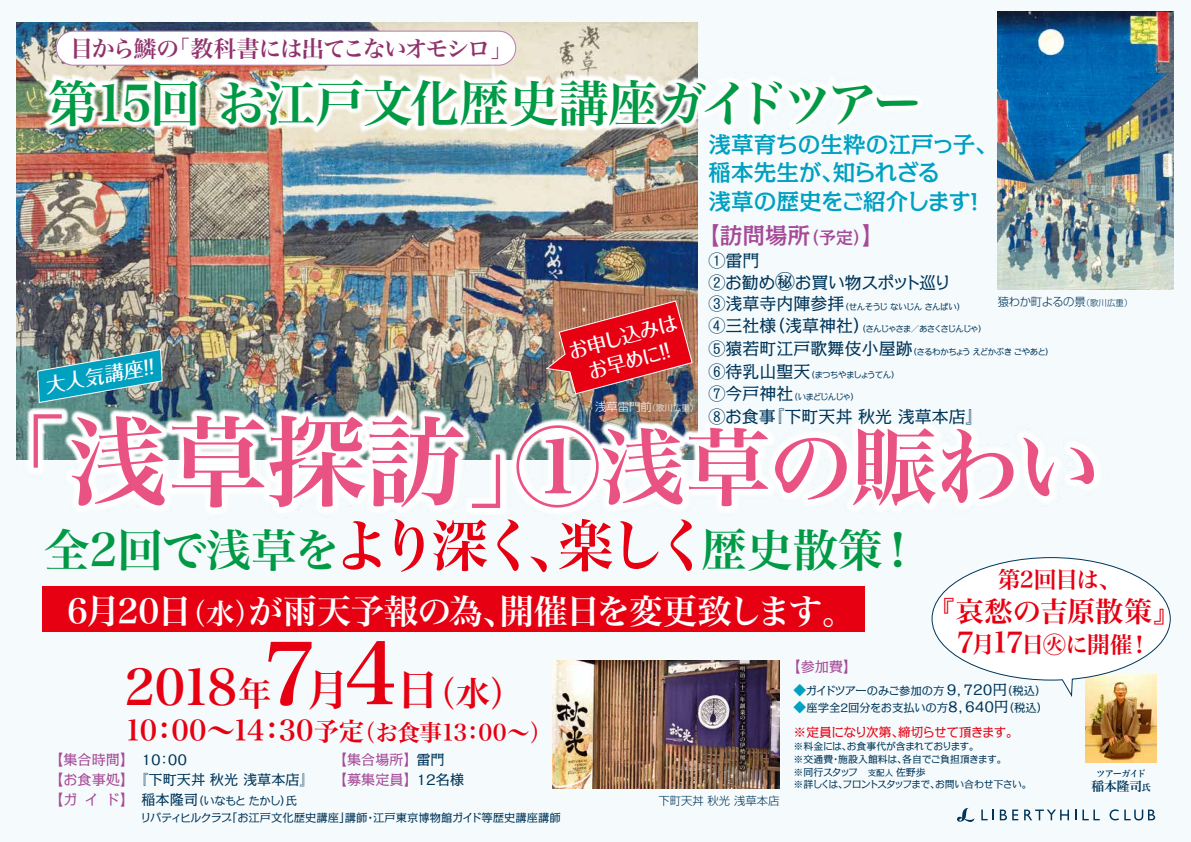
<style>
.page{position:relative;width:1191px;height:842px;background:#f5fbfd}
.page>*{position:absolute;margin:0;border:0;box-sizing:border-box;transform-origin:0 0}
.t1{font:85px "Hira Min Pro W6";letter-spacing:-.015em;color:#e95383}
.t2{font:49.6px "Hira Min Std W6";letter-spacing:-.03em;color:#094}
.t3{font:49.6px "Hira Min Std W6";color:#e60012}
.t4{font:45.4px "Hira Min Pro W6";color:#094}
.t5{font:34px "Hira Min Std W6";letter-spacing:-.045em;color:#fff}
.t6{font:34px "Hira Min Std W6";color:#e60012}
.t7{font:28.3px "Hira Min Std W6";letter-spacing:-.035em;color:#e60012}
.t8{font:28.3px "Hira Min Pro W6";letter-spacing:-.01em;color:#e60012}
.t9{font:500 22.7px/28.3px "Kakumin Pro";letter-spacing:-.005em;color:#00a0c1}
.t10{font:22.7px "Hira Min Std W6";letter-spacing:-.065em;color:#90326d}
.t11{font:22.7px "Hira Min Pro W6";letter-spacing:-.03em;color:#e60012}
.t12{font:500 22.7px "Kakumin Pro";color:#a64a97}
.t13{font:500 19.7px "Folk Pro";color:#fff}
.t14{font:500 19.5px/24.8px "Folk Pro";color:#fff;text-align:center}
.t15{font:17px/22.3px "Kakumin Pro";letter-spacing:-.02em;color:#003559}
.t16{font:17px "Kakumin Pro";color:#003559}
.t17{font:14.2px "Kakumin Pro";color:#a64a97}
.t18{font:14.2px "Kakumin Pro";color:#003559}
.t19{font:12.8px "Kakumin Pro";letter-spacing:-.06em;color:#e60012}
.t20{font:12.8px "Shuei Min Pr 6 B";color:#003559}
.t21{font:11.3px/17.3px "Kakumin Pro";letter-spacing:-.005em;color:#003559}
.t22{font:11.3px "Kakumin Pro";letter-spacing:-.045em;color:#003559}
.t23{font:300 11.3px "Shin Go Pr 6";letter-spacing:-.035em;color:#003559}
.t24{font:300 11.3px "Shin Go Pr 6";color:#003559}
.t25{font:9.9px/12.8px "Kakumin Pro";letter-spacing:-.035em;color:#003559}
.t26{font:9.2px "Shuei Min Pr 6 B";letter-spacing:-.115em;color:#003559}
.t27{font:8.5px "Kakumin Pro";letter-spacing:-.1em;color:#003559}
.t28{font:8.5px "Kakumin Pro";letter-spacing:-.125em;color:#003559}
.t29{font:8.5px "Kakumin Pro";letter-spacing:-.07em;color:#003559}
.t30{font:8.5px "Kakumin Pro";letter-spacing:-.075em;color:#003559}
.t31{font:300 8.5px "Shin Go Pr 6";color:#fff}
.s1{font-size:17px}
.s2{font-size:19.8px}
.s3{font-size:8.5px}
.s4{font-size:11.3px}
.s5{font-size:99.2px}
.s6{font-size:56.7px;color:#e60012}
.s7{font-size:28.3px}
.s8{font-size:85px}
.s9{font-size:42.5px}
.s10{font-size:25.5px}
.s11{font-size:22.7px}
.s12{font-size:12.8px;color:#00a0c1}
.s13{font-size:14.2px}
.s14{font-size:34px}
.s15{color:#003559}
.s16{color:#a64a97}
.s17{font-size:14.2px;color:#a64a97}
.s18{font-size:9.2px}
</style>
<div class="page">
<img style="left:17px;top:23px;width:680px;height:347px">
<img style="left:997px;top:11px;width:176px;height:278px">
<div style="left:56px;top:31px;width:460px;height:34px;background:#fff;border-radius:17px"></div>
<div style="left:56px;top:31px;width:460px;height:35px;border:1px solid #ba79b1;border-radius:17px"></div>
<img style="left:16px;top:38px;width:682px;height:142px">
<img style="left:552px;top:660px;width:227px;height:128px">
<img style="left:16px;top:370px;width:750px;height:137px">
<img style="left:1085px;top:696px;width:71px;height:66px">
<img style="left:545px;top:300px;width:148px;height:95px">
<img style="left:37px;top:349px;width:126px;height:54px">
<svg style="left:957px;top:808px;width:17px;height:14px"></svg>
<svg style="left:981px;top:809px;width:12px;height:11px"></svg>
<svg style="left:999px;top:809px;width:19px;height:11px"></svg>
<svg style="left:1024px;top:809px;width:45px;height:11px"></svg>
<svg style="left:1082px;top:809px;width:17px;height:11px"></svg>
<svg style="left:1109px;top:809px;width:46px;height:11px"></svg>
<svg style="left:931px;top:557px;width:239px;height:139px"></svg>
<div style="left:42px;top:587px;width:822px;height:45px;background:#e60012"></div>
<h3 class="t10" style="left:70px;top:32px;width:444px">目から鱗の「教科書には出てこないオモシロ」</h3>
<h2 class="t2" style="left:48px;top:67px;width:876px">第15回 お江戸文化歴史講座ガイドツアー</h2>
<h3 class="t9" style="left:708px;top:128px;width:291px">浅草育ちの生粋の江戸っ子、稲本先生が、知られざる<br>浅草の歴史をご紹介します！</h3>
<h3 class="t12" style="left:697px;top:217px;width:189px">【訪問場所<span class="s1">（予定）</span>】</h3>
<h3 class="t15" style="left:708px;top:248px;width:244px">①雷門<br>②お勧め<span class="s2">㊙</span>お買い物スポット巡り</h3>
<p class="t29" style="left:708px;top:300px;width:258px"><span class="s1">③浅草寺内陣参拝</span>（せんそうじ ないじん さんぱい）</p>
<p class="t28" style="left:708px;top:322px;width:279px"><span class="s1">④三社様（浅草神社）</span>（さんじゃさま／あさくさじんじゃ）</p>
<p class="t27" style="left:708px;top:345px;width:346px"><span class="s1">⑤猿若町江戸歌舞伎小屋跡</span>（さるわかちょう えどかぶき ごやあと）</p>
<p class="t30" style="left:708px;top:368px;width:193px"><span class="s1">⑥待乳山聖天</span>（まつちやましょうてん）</p>
<p class="t27" style="left:708px;top:390px;width:152px"><span class="s1">⑦今戸神社</span>（いまどじんじゃ）</p>
<h3 class="t16" style="left:708px;top:403px;width:276px">⑧お食事『下町天丼 秋光 浅草本店』</h3>
<p class="t23" style="left:997px;top:293px;width:136px">猿わか町よるの景<span class="s3">（歌川広重）</span></p>
<h3 class="t14" style="left:564px;top:337px;width:114px;rotate:-15deg">お申し込みはお早めに！！</h3>
<h3 class="t13" style="left:42px;top:369px;width:118px;rotate:-10deg">大人気講座！！</h3>
<p class="t31" style="left:595px;top:401px;width:105px"><span class="s4">浅草雷門前</span>（歌川広重）</p>
<h1 class="t1" style="left:-31px;top:392px;width:1133px"><span class="s5">「浅草探訪」</span>①浅草の賑わい</h1>
<h3 class="t4" style="left:44px;top:510px;width:877px">全2回で浅草を<span class="s6">より深く、楽しく</span>歴史散策！</h3>
<h3 class="t11" style="left:997px;top:560px;width:125px">第2回目は、</h3>
<h3 class="t8" style="left:927px;top:586px;width:255px">『哀愁の吉原散策』</h3>
<h3 class="t11" style="left:957px;top:624px;width:195px"><span class="s7">7</span>月<span class="s7">17</span>日㊋に開催！</h3>
<h3 class="t5" style="left:67px;top:586px;width:790px">6月20日<span class="s7">（水）</span>が雨天予報の為、開催日を変更致します。</h3>
<h3 class="t6" style="left:264px;top:668px;width:261px"><span class="s8">7</span><span class="s9">月</span><span class="s8">4</span><span class="s9">日</span>（水）</h3>
<h3 class="t7" style="left:124px;top:710px;width:429px">10：00～14：30<span class="s10">予定</span><span class="s11">（お食事13：00～）</span></h3>
<p class="t19" style="left:793px;top:722px;width:227px">※定員になり次第、締切らせて頂きます。</p>
<p class="t25" style="left:793px;top:739px;width:240px">※料金には、お食事代が含まれております。<br>※交通費・施設入館料は、各自でご負担頂きます。<br>※同行スタッフ　<span class="s3">支配人</span> 佐野歩<br>※詳しくは、フロントスタッフまで、お問い合わせ下さい。</p>
<h3 class="t17" style="left:786px;top:655px;width:72px">【参加費】</h3>
<p class="t22" style="left:793px;top:681px;width:254px"><span class="s12">◆</span>ガイドツアーのみご参加の方 <span class="s13">9，720円</span>（税込）</p>
<p class="t21" style="left:793px;top:697px;width:256px"><span class="s12">◆</span>座学全2回分をお支払いの方<span class="s13">8，640円</span>（税込）</p>
<h2 class="t3" style="left:124px;top:651px;width:149px">2018<span class="s14">年</span></h2>
<h3 class="t17" style="left:49px;top:749px;width:140px">【集合時間】 <span class="s15">10：00</span></h3>
<h3 class="t17" style="left:333px;top:749px;width:113px">【集合場所】<span class="s15">雷門</span></h3>
<h3 class="t18" style="left:49px;top:769px;width:266px"><span class="s16">【お食事処】</span>『下町天丼 秋光 浅草本店』</h3>
<h3 class="t17" style="left:333px;top:769px;width:133px">【募集定員】<span class="s15">12名様</span></h3>
<p class="t21" style="left:140px;top:791px;width:422px;text-indent:-91px"><span class="s17">【ガイド】</span><span class="s13">稲本隆司</span>（いなもと たかし）氏<br>リバティヒルクラブ「お江戸文化歴史講座」講師・江戸東京博物館ガイド等歴史講座講師</p>
<p class="t26" style="left:1096px;top:768px;width:51px">ツアーガイド</p>
<p class="t20" style="left:1091px;top:779px;width:61px">稲本隆司<span class="s18">氏</span></p>
<p class="t24" style="left:658px;top:791px;width:122px">下町天丼 秋光 浅草本店</p>
</div>
